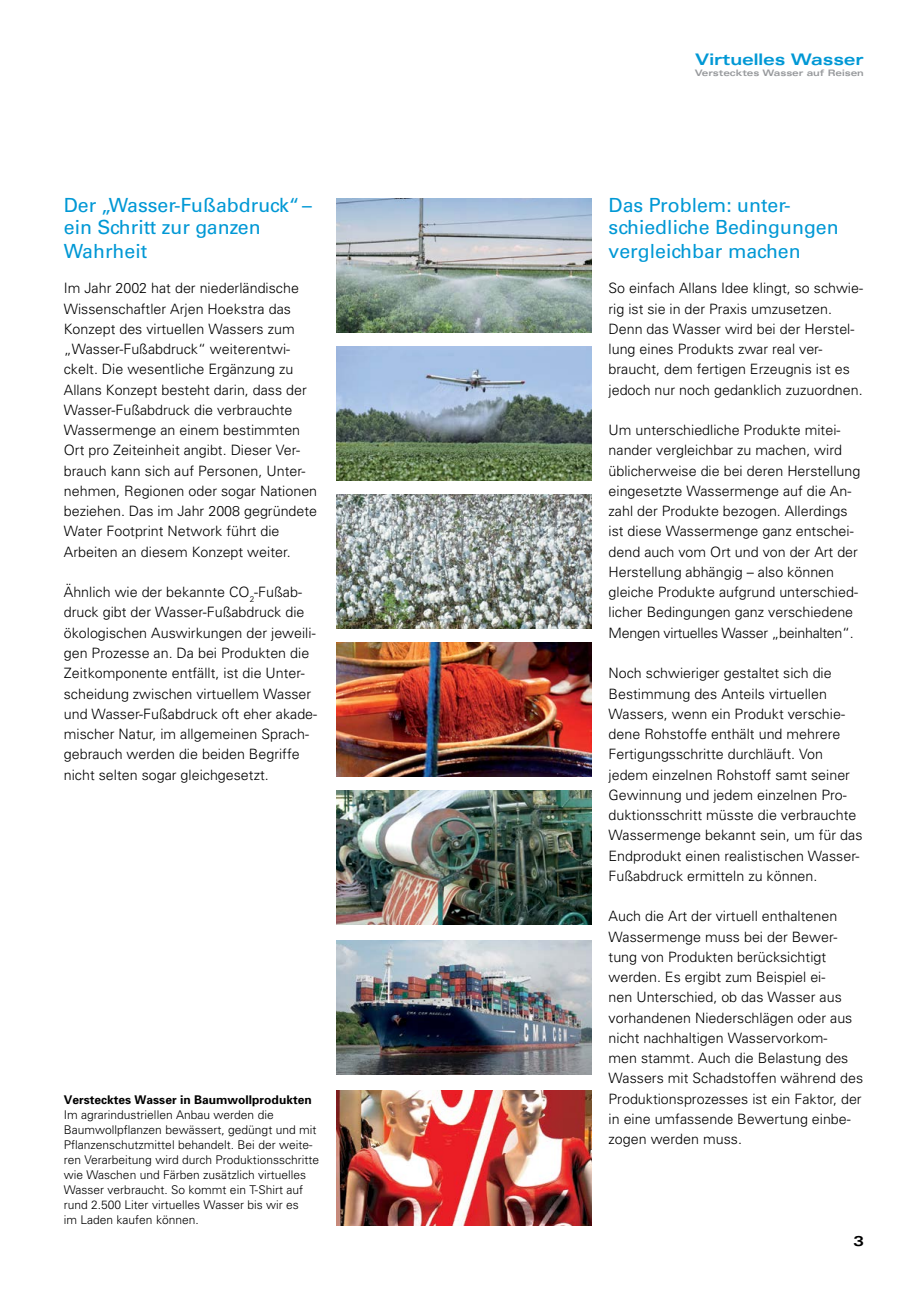
<style>
.page{position:relative;width:915px;height:1289px;background:#fff}
.page>*{position:absolute;margin:0;border:0;box-sizing:border-box;transform-origin:0 0}
.t1{font:19.5px/23.2px "Univers LT Std";color:#0098d5}
.t2{font:700 expanded 15.9px "Univers LT Std";letter-spacing:-.005em;color:#0098d5}
.t3{font:300 14.25px/20.2px "Univers";color:#000}
.t4{font:700 expanded 14.25px "Univers LT Std";color:#000}
.t5{font:300 12px/15px "Univers";color:#000}
.t6{font:700 expanded 9px "Univers LT Std";letter-spacing:-.005em;color:#97999c}
.s1{font-weight:700}
</style>
<div class="page">
<img style="left:336px;top:198px;width:255px;height:135px">
<img style="left:336px;top:346px;width:255px;height:135px">
<img style="left:336px;top:494px;width:255px;height:135px">
<img style="left:336px;top:642px;width:255px;height:134px">
<img style="left:336px;top:790px;width:255px;height:134px">
<img style="left:336px;top:940px;width:255px;height:134px">
<img style="left:336px;top:1090px;width:255px;height:135px">
<h2 class="t1" style="left:64px;top:193px;width:249px">Der „Wasser-Fußabdruck“ – ein Schritt zur ganzen<br>Wahrheit</h2>
<p class="t3" style="left:64px;top:278px;width:255px">Im Jahr 2002 hat der niederländische Wissenschaftler Arjen Hoekstra das Konzept des virtuellen Wassers zum „Wasser-Fußabdruck“ weiterentwi&shy;ckelt. Die wesentliche Ergänzung zu Allans Konzept besteht darin, dass der Wasser-Fußabdruck die verbrauchte Wassermenge an einem bestimmten Ort pro Zeiteinheit angibt. Dieser Ver&shy;brauch kann sich auf Personen, Unter&shy;nehmen, Regionen oder sogar Nationen beziehen. Das im Jahr 2008 gegründete Water Footprint Network führt die Arbeiten an diesem Konzept weiter.</p>
<p class="t3" style="left:64px;top:581px;width:255px">Ähnlich wie der bekannte CO<sub>2</sub>-Fußab&shy;druck gibt der Wasser-Fußabdruck die ökologischen Auswirkungen der jeweili&shy;gen Prozesse an. Da bei Produkten die Zeitkomponente entfällt, ist die Unter&shy;scheidung zwischen virtuellem Wasser und Wasser-Fußabdruck oft eher akade&shy;mischer Natur, im allgemeinen Sprach&shy;gebrauch werden die beiden Begriffe nicht selten sogar gleichgesetzt.</p>
<p class="t5" style="left:64px;top:1091px;width:257px"><span class="s1">Verstecktes Wasser in Baumwollprodukten </span>Im agrarindustriellen Anbau werden die Baumwollpflanzen bewässert, gedüngt und mit Pflanzenschutzmittel behandelt. Bei der weite&shy;ren Verarbeitung wird durch Produktionsschritte wie Waschen und Färben zusätzlich virtuelles Wasser verbraucht. So kommt ein T-Shirt auf rund 2.500 Liter virtuelles Wasser bis wir es<br>im Laden kaufen können.</p>
<p class="t2" style="left:695px;top:51px;width:170px">Virtuelles Wasser</p>
<p class="t6" style="left:694px;top:67px;width:171px">Verstecktes Wasser auf Reisen</p>
<h2 class="t1" style="left:608px;top:193px;width:231px">Das Problem: unter&shy;schiedliche Bedingungen vergleichbar machen</h2>
<p class="t3" style="left:608px;top:278px;width:256px">So einfach Allans Idee klingt, so schwie&shy;rig ist sie in der Praxis umzusetzen.<br>Denn das Wasser wird bei der Herstel&shy;lung eines Produkts zwar real ver&shy;braucht, dem fertigen Erzeugnis ist es jedoch nur noch gedanklich zuzuordnen.</p>
<p class="t3" style="left:608px;top:419px;width:253px">Um unterschiedliche Produkte mitei&shy;nander vergleichbar zu machen, wird üblicherweise die bei deren Herstellung eingesetzte Wassermenge auf die An&shy;zahl der Produkte bezogen. Allerdings ist diese Wassermenge ganz entschei&shy;dend auch vom Ort und von der Art der Herstellung abhängig – also können gleiche Produkte aufgrund unterschied&shy;licher Bedingungen ganz verschiedene Mengen virtuelles Wasser „beinhalten“.</p>
<p class="t3" style="left:608px;top:662px;width:255px">Noch schwieriger gestaltet sich die Bestimmung des Anteils virtuellen Wassers, wenn ein Produkt verschie&shy;dene Rohstoffe enthält und mehrere Fertigungsschritte durchläuft. Von jedem einzelnen Rohstoff samt seiner Gewinnung und jedem einzelnen Pro&shy;duktionsschritt müsste die verbrauchte Wassermenge bekannt sein, um für das Endprodukt einen realistischen Wasser-Fußabdruck ermitteln zu können.</p>
<p class="t3" style="left:608px;top:905px;width:256px">Auch die Art der virtuell enthaltenen Wassermenge muss bei der Bewer&shy;tung von Produkten berücksichtigt werden. Es ergibt zum Beispiel ei-<br>nen Unterschied, ob das Wasser aus vorhandenen Niederschlägen oder aus nicht nachhaltigen Wasservorkom-<br>men stammt. Auch die Belastung des Wassers mit Schadstoffen während des Produktionsprozesses ist ein Faktor, der in eine umfassende Bewertung einbe&shy;zogen werden muss.</p>
<p class="t4" style="left:853px;top:1232px;width:12px">3</p>
</div>
